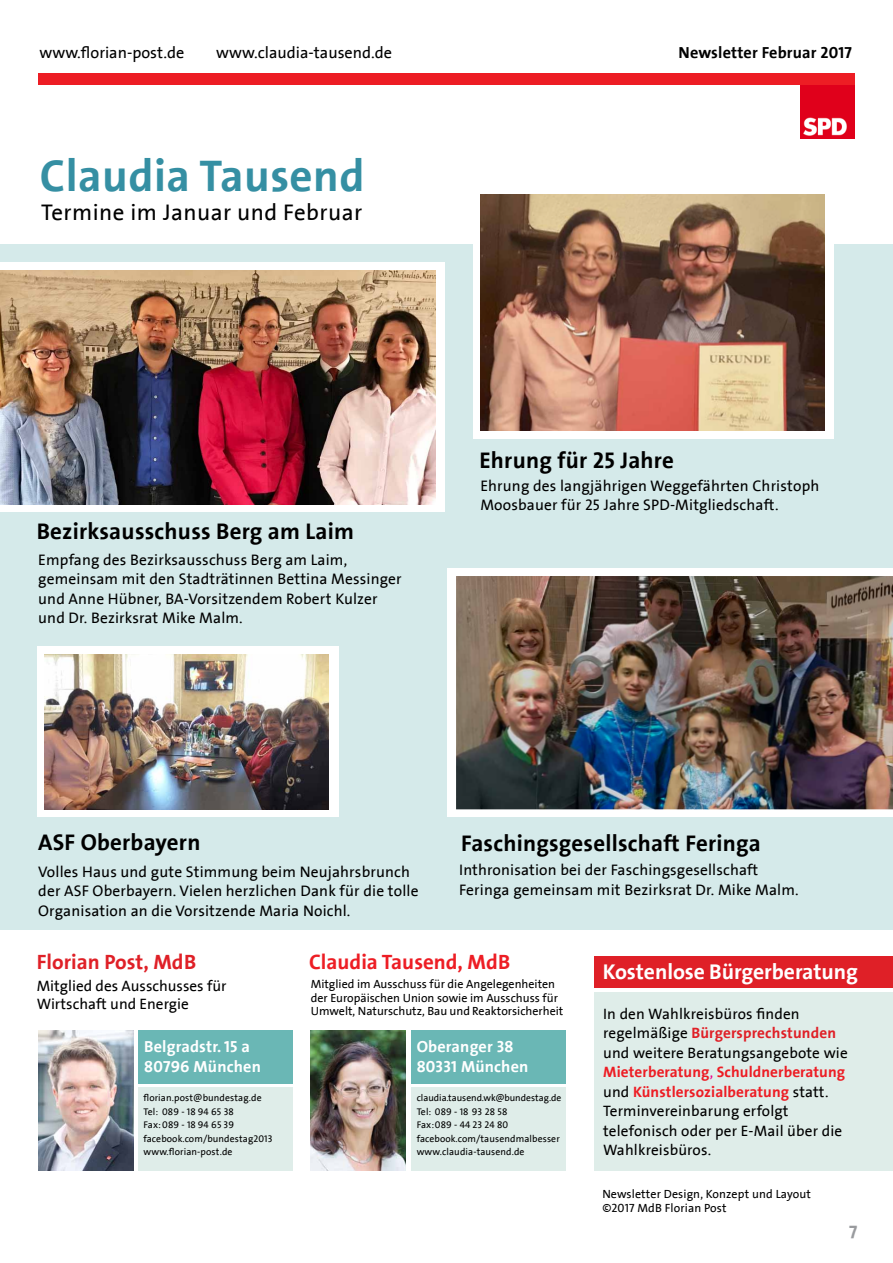
<style>
.page{position:relative;width:893px;height:1263px;background:#fff}
.page>*{position:absolute;margin:0;border:0;box-sizing:border-box;transform-origin:0 0}
.t1{font:700 45px "SPD2002 The Sans";letter-spacing:.01em;color:#358fa3}
.t2{font:700 22.95px "SPD2002 The Sans";letter-spacing:.01em;color:#000}
.t3{font:22.95px "SPD2002 The Sans";letter-spacing:.02em;color:#000}
.t4{font:700 21.6px "SPD2002 The Sans";letter-spacing:-.005em;color:#fff}
.t5{font:700 21px "SPD2002 The Sans";color:#ed1d24}
.t6{font:700 21px "SPD2002 The Sans";color:#df2027}
.t7{font:700 18px "The Sans";color:#999b9e}
.t8{font:700 16.2px/19.5px "SPD2002 The Sans";letter-spacing:.01em;color:#fff}
.t9{font:16.2px "SPD2002 The Sans";color:#000}
.t10{font:700 16.2px "SPD2002 The Sans";letter-spacing:.01em;color:#000}
.t11{font:15.45px/19.5px "SPD2002 The Sans";letter-spacing:.01em;color:#000}
.t12{font:15.15px/19.5px "SPD2002 The Sans";letter-spacing:.01em;color:#000}
.t13{font:12px/13.5px "SPD2002 The Sans";color:#000}
.t14{font:9.75px/13.5px "SPD2002 The Sans";letter-spacing:.01em;color:#000}
.t15{font:9.6px "SPD2002 The Sans";color:#000}
.s1{font-weight:700;color:#df2027}
.s2{font-weight:700;color:#ed1d24}
.s3{color:#ec008c}
</style>
<div class="page">
<div style="left:0;top:244px;width:893px;height:686px;background:#d5eaea"></div>
<img style="left:801px;top:85px;width:54px;height:54px">
<div style="left:38px;top:73px;width:817px;height:12px;background:#ed1d24"></div>
<div style="left:37px;top:646px;width:301px;height:170px;background:#fff"></div>
<img style="left:45px;top:655px;width:284px;height:154px">
<div style="left:448px;top:569px;width:445px;height:248px;background:#fff"></div>
<div style="left:411px;top:1087px;width:154px;height:84px;background:#dfede9"></div>
<div style="left:411px;top:1030px;width:154px;height:53px;background:#6ab7b5"></div>
<img style="left:310px;top:1030px;width:96px;height:141px">
<div style="left:138px;top:1087px;width:155px;height:84px;background:#dfede9"></div>
<div style="left:138px;top:1030px;width:155px;height:53px;background:#6ab7b5"></div>
<img style="left:38px;top:1030px;width:96px;height:141px">
<div style="left:594px;top:957px;width:299px;height:31px;background:#df2027"></div>
<div style="left:594px;top:992px;width:299px;height:179px;background:#dfede9"></div>
<img style="left:456px;top:576px;width:437px;height:233px">
<div style="left:0;top:262px;width:444px;height:250px;background:#fff"></div>
<img style="left:0;top:270px;width:435px;height:235px">
<div style="left:473px;top:196px;width:360px;height:242px;background:#fff"></div>
<img style="left:480px;top:194px;width:344px;height:236px">
<p class="t9" style="left:39px;top:44px;width:147px">www.florian-post.de</p>
<p class="t9" style="left:216px;top:44px;width:177px">www.claudia-tausend.de</p>
<h1 class="t1" style="left:40px;top:152px;width:326px">Claudia Tausend</h1>
<h2 class="t3" style="left:41px;top:200px;width:322px">Termine im Januar und Februar</h2>
<p class="t10" style="left:678px;top:44px;width:175px">Newsletter Februar 2017</p>
<h2 class="t2" style="left:37px;top:520px;width:319px">Bezirksausschuss Berg am Laim</h2>
<p class="t11" style="left:38px;top:550px;width:365px">Empfang des Bezirksausschuss Berg am Laim, gemeinsam mit den Stadträtinnen Bettina Messinger und Anne Hübner, BA-Vorsitzendem Robert Kulzer und Dr. Bezirksrat Mike Malm.</p>
<h2 class="t2" style="left:479px;top:448px;width:196px">Ehrung für 25 Jahre</h2>
<p class="t11" style="left:480px;top:476px;width:340px">Ehrung des langjährigen Weggefährten Christoph<br>Moosbauer für 25 Jahre SPD-Mitgliedschaft.</p>
<h2 class="t2" style="left:38px;top:830px;width:164px">ASF Oberbayern</h2>
<p class="t11" style="left:38px;top:862px;width:382px">Volles Haus und gute Stimmung beim Neujahrsbrunch der ASF Oberbayern. Vielen herzlichen Dank für die tolle<br>Organisation an die Vorsitzende Maria Noichl.</p>
<h2 class="t2" style="left:461px;top:831px;width:301px">Faschingsgesellschaft Feringa</h2>
<p class="t11" style="left:459px;top:861px;width:341px">Inthronisation bei der Faschingsgesellschaft<br>Feringa gemeinsam mit Bezirksrat Dr. Mike Malm.</p>
<h3 class="t6" style="left:37px;top:951px;width:161px">Florian Post, MdB</h3>
<h3 class="t5" style="left:309px;top:951px;width:203px">Claudia Tausend, MdB</h3>
<p class="t12" style="left:37px;top:977px;width:191px;line-height:17.9px">Mitglied des Ausschusses für<br>Wirtschaft und Energie</p>
<p class="t13" style="left:311px;top:978px;width:254px">Mitglied im Ausschuss für die Angelegenheiten der Europäischen Union sowie im Ausschuss für<br>Umwelt, Naturschutz, Bau und Reaktorsicherheit</p>
<p class="t8" style="left:144px;top:1037px;width:118px">Belgradstr. 15 a<br>80796 München</p>
<p class="t14" style="left:143px;top:1091px;width:131px">florian.post@bundestag.de<br>Tel: 089 - 18 94 65 38<br>Fax: 089 - 18 94 65 39 facebook.com/bundestag2013 www.florian-post.de</p>
<p class="t8" style="left:417px;top:1037px;width:113px">Oberanger 38<br>80331 München</p>
<p class="t15" style="left:417px;top:1093px;width:146px">claudia.tausend.wk@bundestag.de</p>
<p class="t14" style="left:417px;top:1105px;width:145px">Tel: 089 - 18 93 28 58<br>Fax: 089 - 44 23 24 80 facebook.com/tausendmalbesser www.claudia-tausend.de</p>
<h3 class="t4" style="left:603px;top:961px;width:257px">Kostenlose Bürgerberatung</h3>
<p class="t12" style="left:603px;top:1004px;width:246px">In den Wahlkreisbüros finden regelmäßige <span class="s1">Bürgersprechstunden </span>und weitere Beratungsangebote wie<br><span class="s2">Mieterberatung</span><span class="s3">,</span> <span class="s2">Schuldnerberatung </span>und <span class="s2">Künstlersozialberatung</span> statt.<br>Terminvereinbarung erfolgt telefonisch oder per E-Mail über die<br>Wahlkreisbüros.</p>
<p class="t13" style="left:602px;top:1188px;width:210px">Newsletter Design, Konzept und Layout ©2017 MdB Florian Post</p>
<p class="t7" style="left:849px;top:1214px;width:10px">7</p>
</div>
